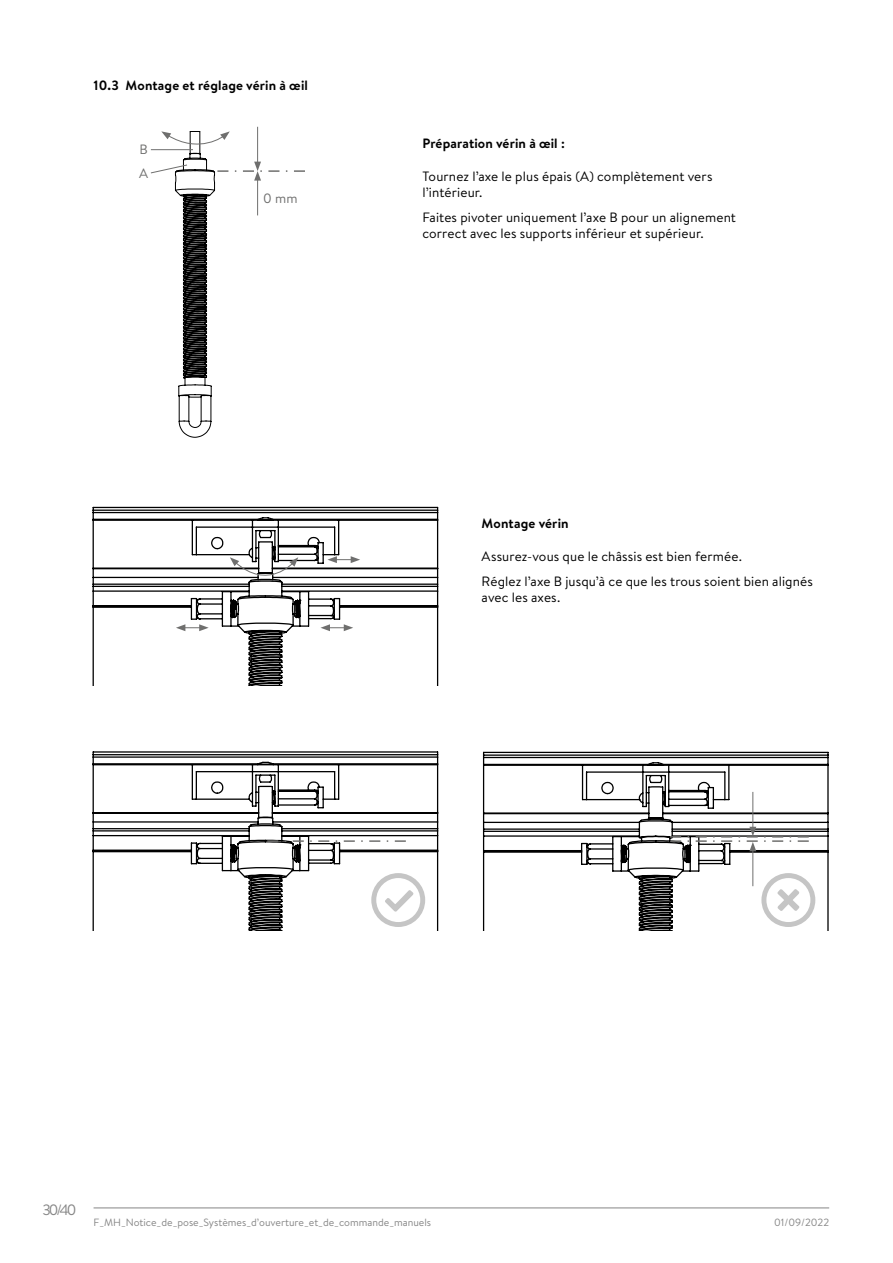
<style>
.page{position:relative;width:893px;height:1263px;background:#fff}
.page>*{position:absolute;margin:0;border:0;box-sizing:border-box;transform-origin:0 0}
.t1{font:15px "Brandon Text";color:#868686}
.t2{font:13.5px/16.2px "Brandon Text";letter-spacing:.01em;color:#000}
.t3{font:700 13.5px "Brandon Text";letter-spacing:.01em;color:#000}
.t4{font:13.5px/24.2px "Brandon Text";color:#6f6f6e}
.t5{font:10.5px "Brandon Text";color:#868686}
</style>
<div class="page">
<hr style="left:94px;top:1207px;width:735px;height:1px;background:#868686">
<hr style="left:553px;top:476px;width:1px;height:210px;background:#c0c0c0">
<hr style="left:48px;top:1259px;width:434px;height:1px;background:#c0c0c0">
<hr style="left:501px;top:476px;width:1px;height:210px;background:#c0c0c0">
<hr style="left:48px;top:476px;width:434px;height:1px;background:#c0c0c0">
<hr style="left:48px;top:476px;width:1px;height:210px;background:#c0c0c0">
<svg style="left:92px;top:506px;width:347px;height:180px"></svg>
<svg style="left:320px;top:624px;width:33px;height:7px"></svg>
<svg style="left:176px;top:624px;width:33px;height:7px"></svg>
<svg style="left:327px;top:556px;width:33px;height:7px"></svg>
<svg style="left:230px;top:557px;width:68px;height:34px"></svg>
<hr style="left:144px;top:945px;width:101px;height:1px;background:#c0c0c0">
<hr style="left:892px;top:104px;width:1px;height:352px;background:#c0c0c0">
<hr style="left:144px;top:104px;width:101px;height:1px;background:#c0c0c0">
<hr style="left:144px;top:104px;width:1px;height:352px;background:#c0c0c0">
<hr style="left:257px;top:127px;width:1px;height:37px;background:#6f6f6e">
<svg style="left:150px;top:131px;width:155px;height:307px"></svg>
<hr style="left:553px;top:720px;width:1px;height:210px;background:#c0c0c0">
<hr style="left:48px;top:1262px;width:434px;height:1px;background:#c0c0c0">
<hr style="left:501px;top:720px;width:1px;height:210px;background:#c0c0c0">
<hr style="left:48px;top:720px;width:434px;height:1px;background:#c0c0c0">
<hr style="left:48px;top:720px;width:1px;height:210px;background:#c0c0c0">
<svg style="left:92px;top:751px;width:346px;height:179px"></svg>
<svg style="left:371px;top:873px;width:54px;height:54px"></svg>
<svg style="left:267px;top:840px;width:141px;height:2px"></svg>
<hr style="left:438px;top:1262px;width:434px;height:1px;background:#c0c0c0">
<hr style="left:892px;top:720px;width:1px;height:210px;background:#c0c0c0">
<hr style="left:438px;top:720px;width:434px;height:1px;background:#c0c0c0">
<hr style="left:438px;top:720px;width:1px;height:210px;background:#c0c0c0">
<svg style="left:482px;top:751px;width:347px;height:179px"></svg>
<svg style="left:761px;top:873px;width:54px;height:54px"></svg>
<hr style="left:752px;top:849px;width:1px;height:37px;background:#6f6f6e">
<hr style="left:752px;top:792px;width:1px;height:37px;background:#6f6f6e">
<svg style="left:670px;top:827px;width:141px;height:24px"></svg>
<p class="t3" style="left:94px;top:76px;width:216px">10.3 Montage et réglage vérin à œil</p>
<p class="t4" style="left:139px;top:137px;width:10px">B<br>A</p>
<p class="t4" style="left:263px;top:185px;width:36px">0 mm</p>
<p class="t3" style="left:422px;top:134px;width:144px">Préparation vérin à œil :</p>
<p class="t2" style="left:422px;top:168px;width:292px">Tournez l’axe le plus épais (A) complètement vers l’intérieur.</p>
<p class="t2" style="left:422px;top:208px;width:315px">Faites pivoter uniquement l’axe B pour un alignement correct avec les supports inférieur et supérieur.</p>
<p class="t3" style="left:482px;top:514px;width:89px">Montage vérin</p>
<p class="t2" style="left:482px;top:543px;width:333px;line-height:24.8px">Assurez-vous que le châssis est bien fermée.<br>Réglez l’axe B jusqu’à ce que les trous soient bien alignés</p>
<p class="t2" style="left:482px;top:588px;width:80px">avec les axes.</p>
<p class="t1" style="left:43px;top:1199px;width:36px">30/40</p>
<p class="t5" style="left:94px;top:1215px;width:339px">F_MH_Notice_de_pose_Systèmes_d’ouverture_et_de_commande_manuels</p>
<p class="t5" style="left:774px;top:1215px;width:57px">01/09/2022</p>
</div>
